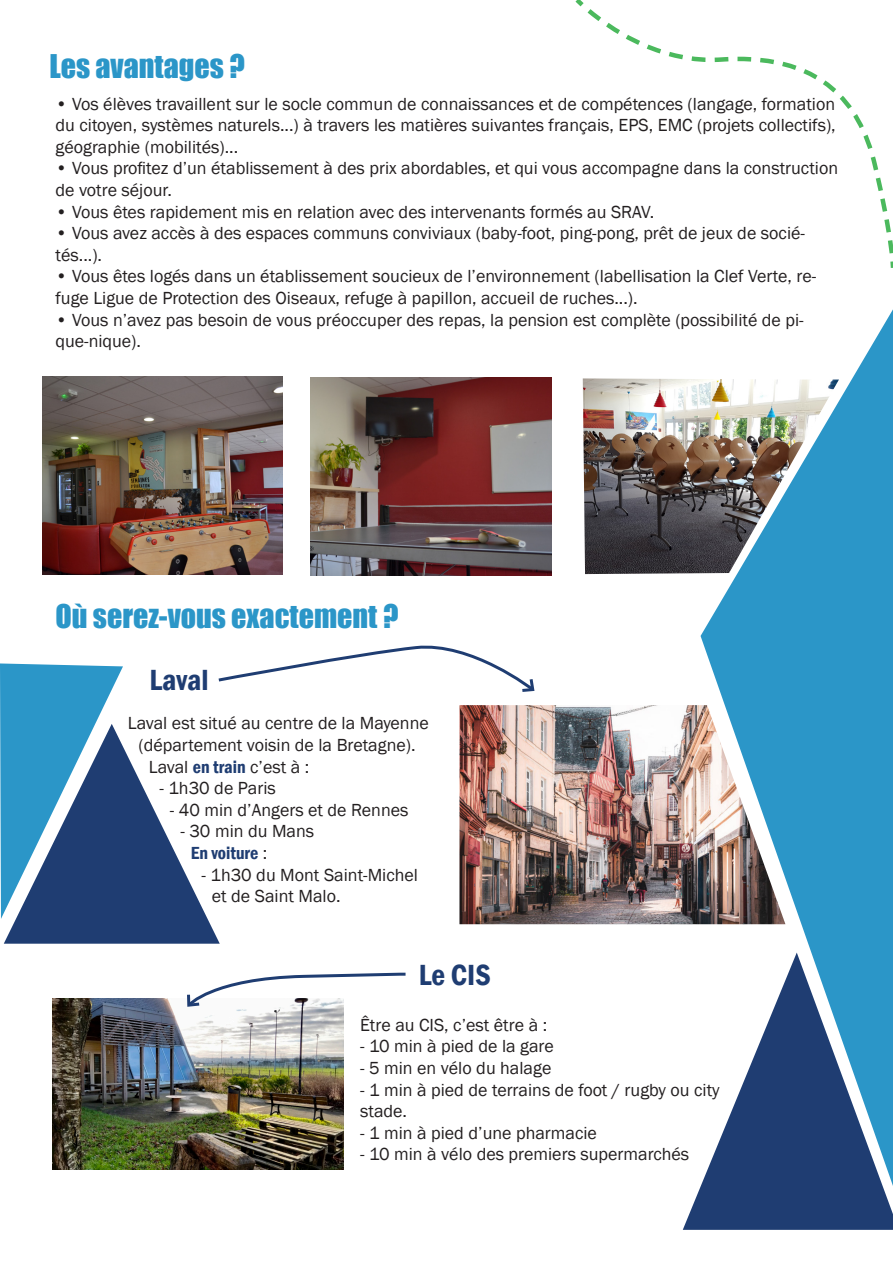
<style>
.page{position:relative;width:893px;height:1263px;background:#fff}
.page>*{position:absolute;margin:0;border:0;box-sizing:border-box;transform-origin:0 0}
.t1{font:30px "Impact";color:#2b96c8}
.t2{font:600 condensed 30px "Franklin Gothic";color:#1f3d72}
.t3{font:18px/21.6px "Franklin Gothic";color:#231f20}
.t4{font:600 condensed 18px "Franklin Gothic";color:#1f3d72}
.s1{font-weight:600;font-stretch:condensed;color:#1f3d72}
.s2{font-weight:400;font-stretch:normal;color:#231f20}
</style>
<div class="page">
<img style="left:52px;top:998px;width:292px;height:172px">
<img style="left:42px;top:377px;width:241px;height:197px">
<img style="left:310px;top:378px;width:241px;height:197px">
<svg style="left:4px;top:747px;width:216px;height:197px;fill:#1f3d72"></svg>
<svg style="left:0;top:663px;width:123px;height:256px;background:#4383af"></svg>
<svg style="left:683px;top:1185px;width:210px;height:45px;background:#2d497a"></svg>
<svg style="left:185px;top:972px;width:221px;height:36px"></svg>
<img style="left:459px;top:705px;width:242px;height:219px">
<svg style="left:218px;top:645px;width:317px;height:47px"></svg>
<svg style="left:701px;top:309px;width:192px;height:877px;fill:#2b96c8"></svg>
<img style="left:583px;top:378px;width:256px;height:196px">
<svg style="left:575px;top:0;width:318px;height:268px"></svg>
<p class="t1" style="left:49px;top:42px;width:197px">Les avantages ?</p>
<p class="t3" style="left:56px;top:93px;width:782px;text-align:justify">• Vos élèves travaillent sur le socle commun de connaissances et de compétences (langage, formation du citoyen, systèmes naturels...) à travers les matières suivantes français, EPS, EMC (projets collectifs), géographie (mobilités)...</p>
<p class="t3" style="left:56px;top:158px;width:784px">• Vous profitez d’un établissement à des prix abordables, et qui vous accompagne dans la construction de votre séjour.</p>
<p class="t3" style="left:56px;top:201px;width:600px">• Vous êtes rapidement mis en relation avec des intervenants formés au SRAV.</p>
<p class="t3" style="left:56px;top:223px;width:751px">• Vous avez accès à des espaces communs conviviaux (baby-foot, ping-pong, prêt de jeux de socié&shy;tés...).</p>
<p class="t3" style="left:56px;top:266px;width:762px">• Vous êtes logés dans un établissement soucieux de l’environnement (labellisation la Clef Verte, re&shy;fuge Ligue de Protection des Oiseaux, refuge à papillon, accueil de ruches...).</p>
<p class="t3" style="left:56px;top:309px;width:750px">• Vous n’avez pas besoin de vous préoccuper des repas, la pension est complète (possibilité de pi&shy;que-nique).</p>
<p class="t1" style="left:56px;top:593px;width:344px">Où serez-vous exactement ?</p>
<p class="t2" style="left:150px;top:660px;width:61px">Laval</p>
<p class="t3" style="left:128px;top:713px;width:302px;text-align:center">Laval est situé au centre de la Mayenne (département voisin de la Bretagne).</p>
<p class="t3" style="left:149px;top:756px;width:162px">Laval <span class="s1">en train</span> c’est à :</p>
<p class="t3" style="left:159px;top:778px;width:118px">- 1h30 de Paris</p>
<p class="t3" style="left:170px;top:799px;width:240px">- 40 min d’Angers et de Rennes</p>
<p class="t3" style="left:180px;top:821px;width:135px">- 30 min du Mans</p>
<p class="t4" style="left:191px;top:841px;width:78px">En voiture <span class="s2">:</span></p>
<p class="t3" style="left:212px;top:864px;width:208px;text-indent:-10px">- 1h30 du Mont Saint-Michel et de Saint Malo.</p>
<p class="t2" style="left:419px;top:954px;width:74px">Le CIS</p>
<p class="t3" style="left:360px;top:1014px;width:189px">Être au CIS, c’est être à :</p>
<p class="t3" style="left:360px;top:1036px;width:195px">- 10 min à pied de la gare</p>
<p class="t3" style="left:360px;top:1057px;width:193px">- 5 min en vélo du halage</p>
<p class="t3" style="left:360px;top:1079px;width:361px">- 1 min à pied de terrains de foot / rugby ou city stade.</p>
<p class="t3" style="left:360px;top:1122px;width:238px">- 1 min à pied d’une pharmacie</p>
<p class="t3" style="left:360px;top:1144px;width:331px">- 10 min à vélo des premiers supermarchés</p>
</div>
